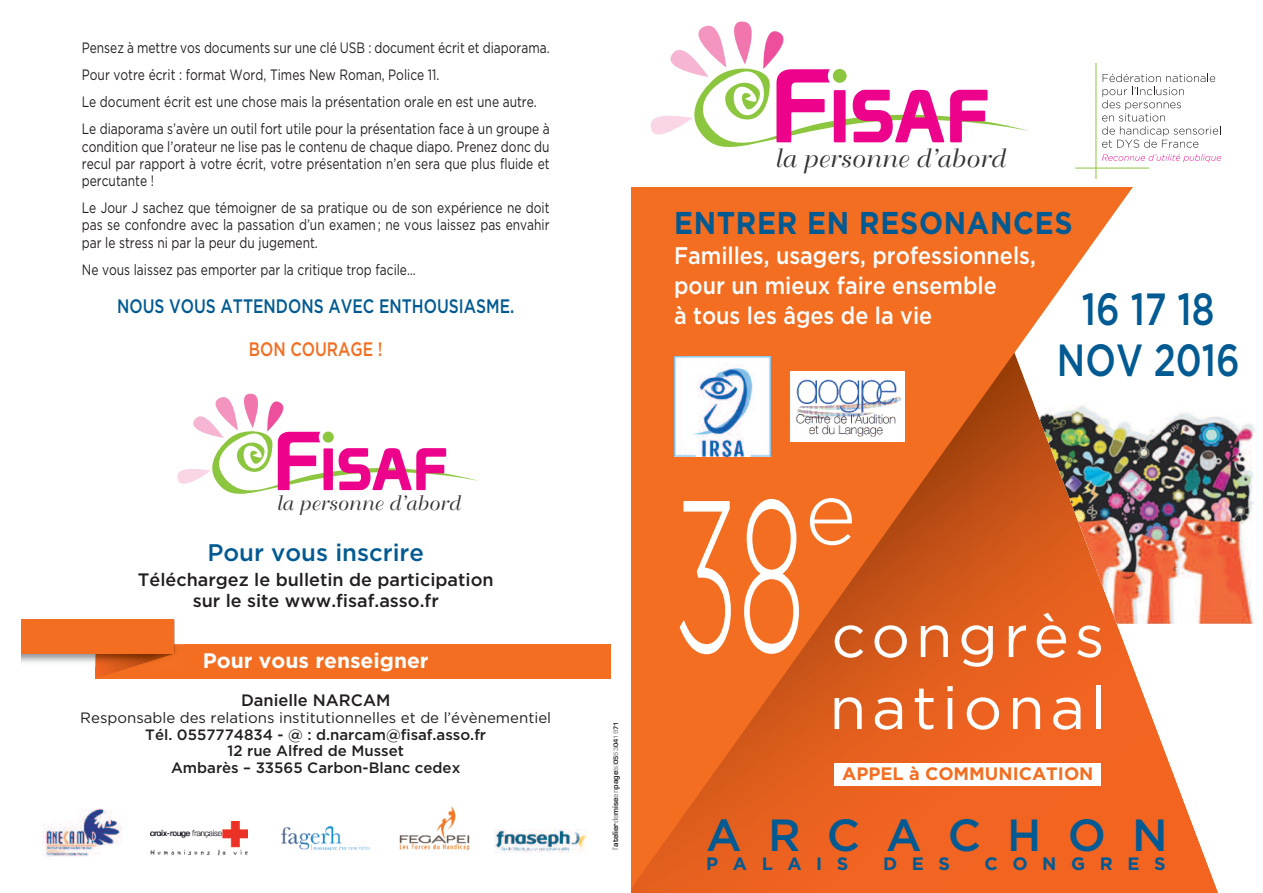
<style>
.page{position:relative;width:1263px;height:893px;background:#fff}
.page>*{position:absolute;margin:0;border:0;box-sizing:border-box;transform-origin:0 0}
.t1{font:300 215.1px "Gotham";color:#fff;scale:.49 1}
.t2{font:300 88.35px "Gotham";color:#fff}
.t3{font:60px/72px "Gotham";letter-spacing:.095em;color:#fff}
.t4{font:500 45px/51px "Gotham";color:#015a92;text-align:center;scale:.8 1}
.t5{font:500 45px "Gotham";letter-spacing:.58em;color:#015a92}
.t6{font:700 31.5px "Gotham";letter-spacing:.025em;color:#015a92;scale:.9 1}
.t7{font:25.5px "Bellevue";letter-spacing:.025em;color:#333}
.t8{font:500 24px/30px "Gotham";color:#fff;scale:.9 1}
.t9{font:500 24px "Gotham";color:#015a92}
.t10{font:700 21px "Gotham";color:#fff}
.t11{font:20.4px "Bellevue";letter-spacing:.025em;color:#333}
.t12{font:500 19.5px "Gotham";color:#015a92;scale:.8 1}
.t13{font:500 19.5px "Gotham";color:#f36e21;scale:.8 1}
.t14{font:500 18px/21.6px "Gotham";color:#231f20;text-align:center}
.t15{font:700 18px "Gotham";color:#f36e21}
.t16{font:700 18px "Gotham";letter-spacing:.81em;color:#015a92}
.t17{font:500 16.5px "Gotham";color:#231f20}
.t18{font:15px/17.2px "Gotham";color:#231f20;text-align:justify;scale:.8 1}
.t19{font:500 15px/16.5px "Gotham";color:#231f20;text-align:center}
.t20{font:15px "Gotham";color:#231f20}
.t21{font:600 7.5px "Eurostile";color:#231f20}
.s1{color:#939598}
.s2{font-weight:400;font-size:6px;color:#939598}
.s3{font-size:6px}
.s4{font-size:6px;color:#939598}
</style>
<div class="page">
<svg style="left:631px;top:187px;width:587px;height:706px;background:#ed7b3e"></svg>
<img style="left:1032px;top:405px;width:223px;height:219px">
<svg style="left:650px;top:21px;width:379px;height:126px"></svg>
<svg style="left:1102px;top:74px;width:119px;height:74px"></svg>
<svg style="left:1102px;top:154px;width:119px;height:9px"></svg>
<hr style="left:1096px;top:63px;width:1px;height:116px;background:#8bc63e">
<hr style="left:1075px;top:168px;width:74px;height:1px;background:#8bc63e">
<img style="left:790px;top:371px;width:114px;height:70px">
<img style="left:674px;top:357px;width:96px;height:99px">
<div style="left:96px;top:644px;width:514px;height:34px;background:#f36e21"></div>
<svg style="left:98px;top:667px;width:33px;height:10px"></svg>
<img style="left:21px;top:620px;width:154px;height:47px">
<img style="left:174px;top:644px;width:10px;height:23px">
<img style="left:96px;top:654px;width:78px;height:13px">
<div style="left:21px;top:620px;width:153px;height:34px;background:#f36e21"></div>
<div style="left:835px;top:763px;width:266px;height:22px;background:#fff"></div>
<img style="left:43px;top:808px;width:78px;height:48px">
<img style="left:151px;top:821px;width:96px;height:35px">
<img style="left:281px;top:825px;width:89px;height:26px">
<img style="left:495px;top:830px;width:92px;height:22px">
<img style="left:399px;top:806px;width:71px;height:45px">
<svg style="left:177px;top:393px;width:302px;height:101px"></svg>
<p class="t18" style="left:82px;top:34px;width:586px;line-height:27px;text-align:left">Pensez à mettre vos documents sur une clé USB : document écrit et diaporama.<br>Pour votre écrit : format Word, Times New Roman, Police 11.<br>Le document écrit est une chose mais la présentation orale en est une autre.<br>Le diaporama s’avère un outil fort utile pour la présentation face à un groupe à</p>
<p class="t18" style="left:82px;top:138px;width:586px">condition que l’orateur ne lise pas le contenu de chaque diapo. Prenez donc du recul par rapport à votre écrit, votre présentation n’en sera que plus fluide et percutante !</p>
<p class="t18" style="left:82px;top:199px;width:586px">Le Jour J sachez que témoigner de sa pratique ou de son expérience ne doit pas se confondre avec la passation d’un examen; ne vous laissez pas envahir par le stress ni par la peur du jugement.</p>
<p class="t18" style="left:82px;top:261px;width:419px">Ne vous laissez pas emporter par la critique trop facile…</p>
<h3 class="t12" style="left:117px;top:295px;width:498px">NOUS VOUS ATTENDONS AVEC ENTHOUSIASME.</h3>
<h3 class="t13" style="left:249px;top:338px;width:169px">BON COURAGE !</h3>
<h3 class="t11" style="left:275px;top:493px;width:185px">la personne d’abord</h3>
<h3 class="t9" style="left:207px;top:539px;width:218px">Pour vous inscrire</h3>
<p class="t14" style="left:138px;top:568px;width:357px">Téléchargez le bulletin de participation sur le site www.fisaf.asso.fr</p>
<h3 class="t10" style="left:203px;top:648px;width:228px">Pour vous renseigner</h3>
<p class="t17" style="left:241px;top:691px;width:151px">Danielle NARCAM</p>
<p class="t20" style="left:80px;top:709px;width:472px">Responsable des relations institutionnelles et de l’évènementiel</p>
<p class="t19" style="left:145px;top:726px;width:342px">Tél. 0557774834 - @ : d.narcam@fisaf.asso.fr<br>12 rue Alfred de Musset<br>Ambarès – 33565 Carbon-Blanc cedex</p>
<p class="t21" style="left:612px;top:850px;width:130px;rotate:-90deg"><span class="s1">l’</span>atelier<span class="s1">de</span>mise<span class="s1">en</span>page<span class="s2">(</span><span class="s1">s</span><span class="s2">)</span><span class="s3">05</span><span class="s4">53</span><span class="s3">04</span><span class="s4">19</span><span class="s3">71</span></p>
<h3 class="t7" style="left:773px;top:146px;width:231px">la personne d’abord</h3>
<h3 class="t6" style="left:674px;top:205px;width:444px">ENTRER EN RESONANCES</h3>
<h3 class="t8" style="left:674px;top:240px;width:403px">Familles, usagers, professionnels, pour un mieux faire ensemble<br>à tous les âges de la vie</h3>
<h3 class="t4" style="left:1057px;top:283px;width:230px">16 17 18<br>NOV 2016</h3>
<h1 class="t1" style="left:674px;top:458px;width:268px">38</h1>
<h2 class="t2" style="left:805px;top:465px;width:53px">e</h2>
<h3 class="t3" style="left:829px;top:599px;width:279px">congrès national</h3>
<p class="t15" style="left:842px;top:763px;width:253px">APPEL à COMMUNICATION</p>
<h3 class="t5" style="left:706px;top:809px;width:463px">ARCACHON</h3>
<p class="t16" style="left:706px;top:853px;width:144px">PALAIS</p>
<p class="t16" style="left:883px;top:853px;width:68px">DES</p>
<p class="t16" style="left:984px;top:853px;width:183px">CONGRES</p>
</div>
